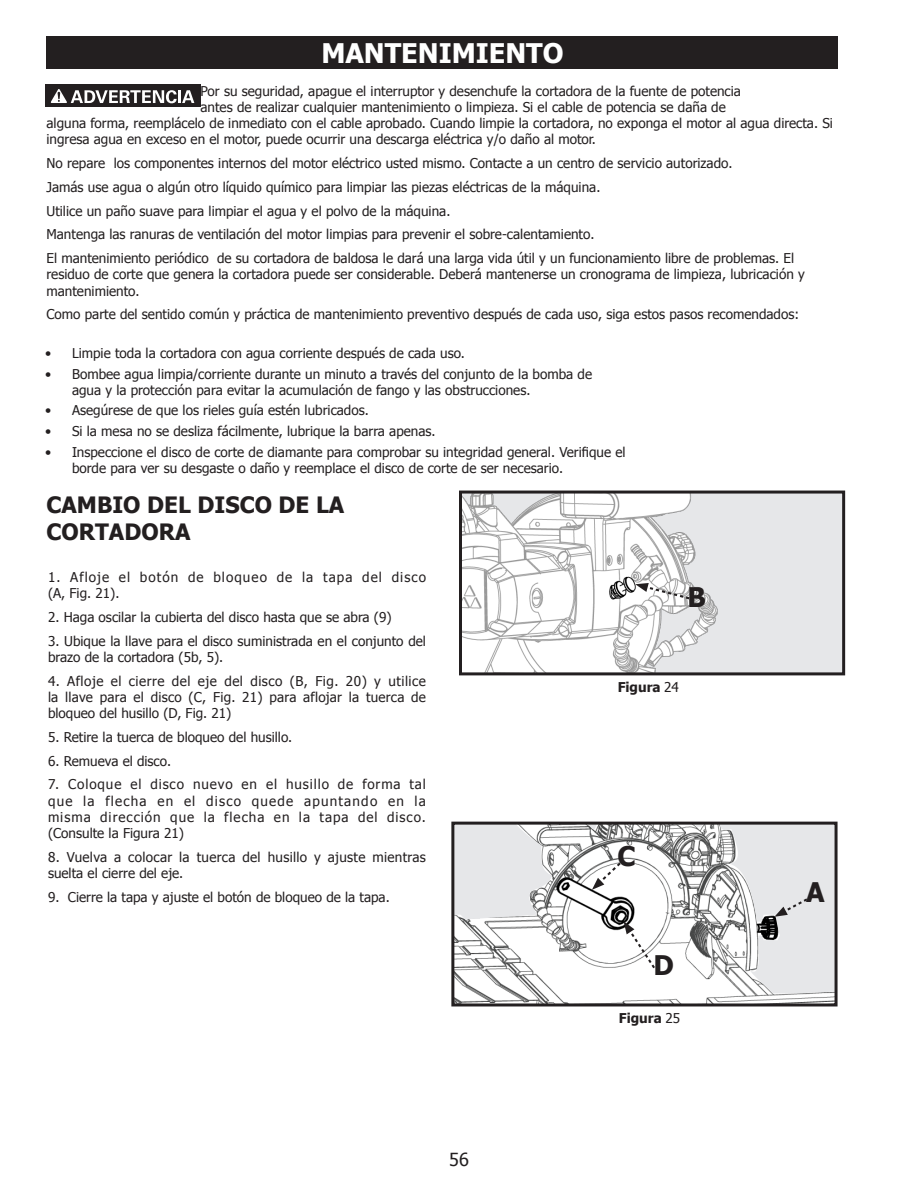
<style>
.page{position:relative;width:918px;height:1188px;background:#fff}
.page>*{position:absolute;margin:0;border:0;box-sizing:border-box;transform-origin:0 0}
.Section_Header{font:700 27px "Tahoma";color:#fff}
.Number_list_2{font:700 27px "Tahoma";color:#231f20}
.Sub_Header{font:700 22.5px/27px "Tahoma";color:#231f20}
.t1{font:18px "Tahoma";color:#231f20}
.Body_Text{font:13.5px/16.2px "Tahoma";color:#231f20}
.Body_Text-2{font:13.5px/16.2px "Tahoma";letter-spacing:.025em;color:#231f20}
.Body_Text-3{font:13.5px/16.2px "Tahoma";letter-spacing:.075em;color:#231f20}
.Paragraph_Center{font:700 13.5px "Tahoma";color:#231f20}
.s1{font-weight:400}
</style>
<div class="page">
<div style="left:46px;top:36px;width:792px;height:33px;background:#231f20"></div>
<div style="left:45px;top:85px;width:156px;height:22px;background:#231f20"></div>
<svg style="left:51px;top:89px;width:143px;height:14px"></svg>
<img style="left:455px;top:826px;width:379px;height:176px">
<div style="left:451px;top:822px;width:387px;height:184px;border:3px solid #231f20"></div>
<svg style="left:624px;top:921px;width:33px;height:50px"></svg>
<svg style="left:592px;top:860px;width:31px;height:30px"></svg>
<svg style="left:774px;top:894px;width:41px;height:23px"></svg>
<div style="left:460px;top:492px;width:384px;height:182px;background:#e6e7e9"></div>
<img style="left:463px;top:495px;width:255px;height:176px">
<div style="left:459px;top:491px;width:386px;height:184px;border:3px solid #231f20"></div>
<svg style="left:635px;top:583px;width:57px;height:18px"></svg>
<p class="Section_Header" style="left:321px;top:34px;width:244px">MANTENIMIENTO</p>
<p class="Body_Text" style="left:201px;top:82px;width:542px">Por su seguridad, apague el interruptor y desenchufe la cortadora de la fuente de potencia</p>
<p class="Body_Text" style="left:201px;top:98px;width:527px">antes de realizar cualquier mantenimiento o limpieza. Si el cable de potencia se daña de</p>
<p class="Body_Text" style="left:46px;top:115px;width:788px">alguna forma, reemplácelo de inmediato con el cable aprobado. Cuando limpie la cortadora, no exponga el motor al agua directa. Si</p>
<p class="Body_Text" style="left:46px;top:131px;width:551px">ingresa agua en exceso en el motor, puede ocurrir una descarga eléctrica y/o daño al motor.</p>
<p class="Body_Text" style="left:46px;top:155px;width:687px">No repare los componentes internos del motor eléctrico usted mismo. Contacte a un centro de servicio autorizado.</p>
<p class="Body_Text" style="left:46px;top:178px;width:555px">Jamás use agua o algún otro líquido químico para limpiar las piezas eléctricas de la máquina.</p>
<p class="Body_Text" style="left:46px;top:202px;width:405px">Utilice un paño suave para limpiar el agua y el polvo de la máquina.</p>
<p class="Body_Text" style="left:46px;top:226px;width:549px">Mantenga las ranuras de ventilación del motor limpias para prevenir el sobre-calentamiento.</p>
<p class="Body_Text" style="left:46px;top:250px;width:760px">El mantenimiento periódico de su cortadora de baldosa le dará una larga vida útil y un funcionamiento libre de problemas. El residuo de corte que genera la cortadora puede ser considerable. Deberá mantenerse un cronograma de limpieza, lubricación y mantenimiento.</p>
<p class="Body_Text" style="left:46px;top:306px;width:754px">Como parte del sentido común y práctica de mantenimiento preventivo después de cada uso, siga estos pasos recomendados:</p>
<p class="Body_Text" style="left:45px;top:345px;width:421px">• Limpie toda la cortadora con agua corriente después de cada uso.</p>
<p class="Body_Text" style="left:72px;top:365px;width:522px;text-indent:-27px">• Bombee agua limpia/corriente durante un minuto a través del conjunto de la bomba de agua y la protección para evitar la acumulación de fango y las obstrucciones.</p>
<p class="Body_Text" style="left:45px;top:402px;width:325px">• Asegúrese de que los rieles guía estén lubricados.</p>
<p class="Body_Text" style="left:45px;top:422px;width:392px">• Si la mesa no se desliza fácilmente, lubrique la barra apenas.</p>
<p class="Body_Text" style="left:72px;top:443px;width:555px;text-indent:-27px">• Inspeccione el disco de corte de diamante para comprobar su integridad general. Verifique el borde para ver su desgaste o daño y reemplace el disco de corte de ser necesario.</p>
<p class="Sub_Header" style="left:46px;top:490px;width:299px">CAMBIO DEL DISCO DE LA<br>CORTADORA</p>
<p class="Body_Text-3" style="left:48px;top:568px;width:380px">1. Afloje el botón de bloqueo de la tapa del disco (A, Fig. 21).</p>
<p class="Body_Text" style="left:48px;top:608px;width:345px">2. Haga oscilar la cubierta del disco hasta que se abra (9)</p>
<p class="Body_Text" style="left:48px;top:632px;width:380px">3. Ubique la llave para el disco suministrada en el conjunto del brazo de la cortadora (5b, 5).</p>
<p class="Body_Text" style="left:48px;top:672px;width:380px;text-align:justify">4. Afloje el cierre del eje del disco (B, Fig. 20) y utilice la llave para el disco (C, Fig. 21) para aflojar la tuerca de bloqueo del husillo (D, Fig. 21)</p>
<p class="Body_Text" style="left:48px;top:728px;width:246px">5. Retire la tuerca de bloqueo del husillo.</p>
<p class="Body_Text" style="left:48px;top:752px;width:125px">6. Remueva el disco.</p>
<p class="Body_Text" style="left:48px;top:776px;width:380px;text-align:justify">7. Coloque el disco nuevo en el husillo de forma tal que la flecha en el disco quede apuntando en la misma dirección que la flecha en la tapa del disco. (Consulte la Figura 21)</p>
<p class="Body_Text-2" style="left:48px;top:848px;width:380px">8. Vuelva a colocar la tuerca del husillo y ajuste mientras suelta el cierre del eje.</p>
<p class="Body_Text" style="left:48px;top:888px;width:343px">9. Cierre la tapa y ajuste el botón de bloqueo de la tapa.</p>
<p class="Number_list_2" style="left:687px;top:578px;width:20px">B</p>
<p class="Paragraph_Center" style="left:618px;top:677px;width:63px">Figura <span class="s1">24</span></p>
<p class="Number_list_2" style="left:617px;top:837px;width:20px">C</p>
<p class="Number_list_2" style="left:806px;top:873px;width:20px">A</p>
<p class="Number_list_2" style="left:653px;top:946px;width:22px">D</p>
<h3 class="t1" style="left:449px;top:1147px;width:21px">56</h3>
<p class="Paragraph_Center" style="left:619px;top:1008px;width:63px">Figura <span class="s1">25</span></p>
</div>
